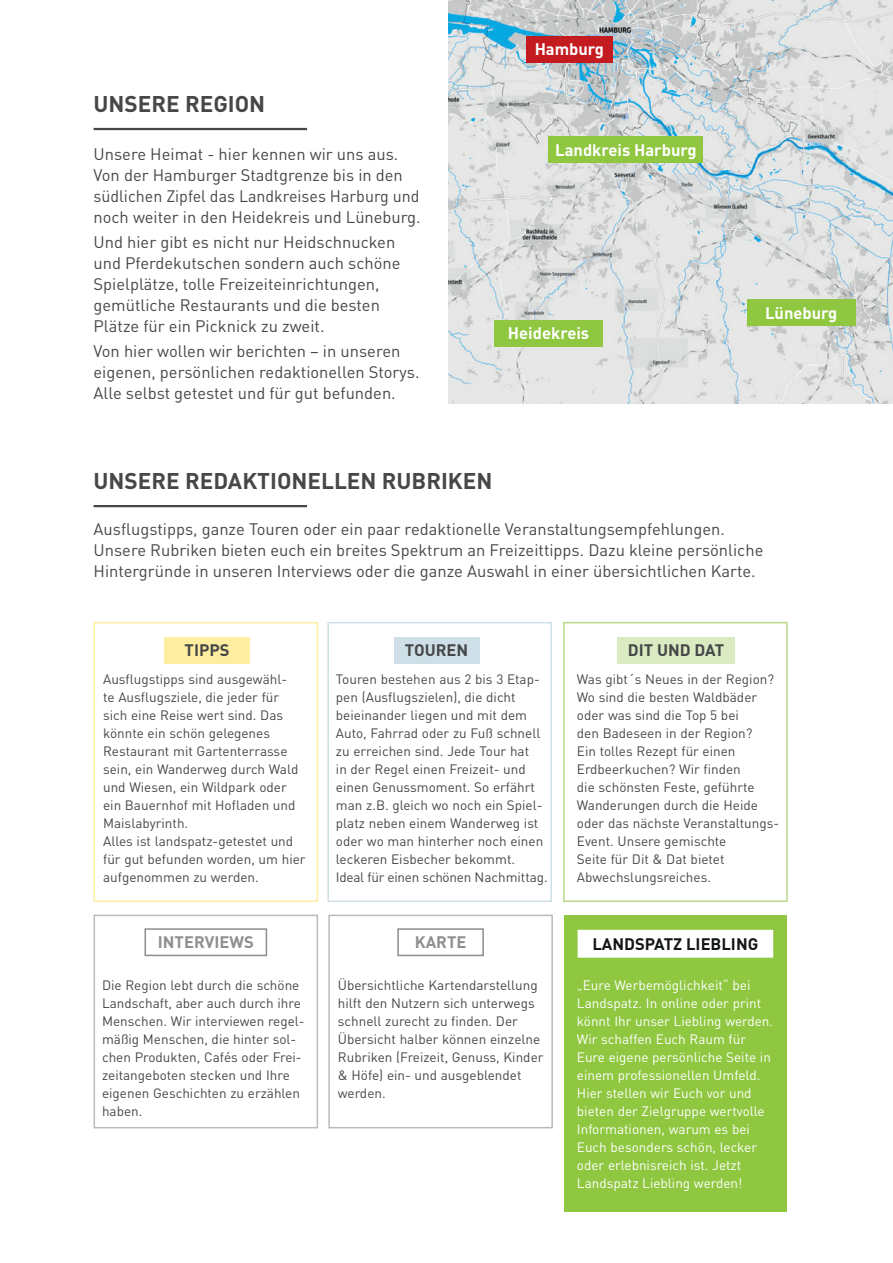
<style>
.page{position:relative;width:893px;height:1263px;background:#fff}
.page>*{position:absolute;margin:0;border:0;box-sizing:border-box;transform-origin:0 0}
.t1{font:700 22.5px "DIN";color:#454748}
.t2{font:16.5px/21px "DIN";color:#454748}
.t3{font:700 16.5px "DIN";color:#fff}
.t4{font:700 16.5px "DIN";color:#454748}
.t5{font:700 16.5px "DIN";color:#121617}
.t6{font:700 16.5px "DIN";color:#908e8f}
.t7{font:13.5px/18px "DIN";color:#454748}
.t8{font:13.5px/18px "DIN";color:#fff}
</style>
<div class="page">
<div style="left:94px;top:915px;width:224px;height:213px;background:#fff;border:2px solid #bababa"></div>
<div style="left:328px;top:915px;width:225px;height:213px;background:#fff;border:2px solid #bababa"></div>
<div style="left:564px;top:915px;width:223px;height:297px;background:#8fc740"></div>
<hr style="left:94px;top:505px;width:213px;height:2px;background:#454748">
<hr style="left:94px;top:128px;width:213px;height:2px;background:#454748">
<img style="left:449px;top:0;width:444px;height:404px">
<div style="left:526px;top:36px;width:86px;height:27px;background:#c31b20"></div>
<div style="left:327px;top:622px;width:225px;height:280px;background:#fff;border:2px solid #cedfe7"></div>
<div style="left:394px;top:637px;width:85px;height:26px;background:#cedfe7"></div>
<div style="left:145px;top:928px;width:122px;height:28px;border:2px solid #908e8f"></div>
<div style="left:397px;top:928px;width:87px;height:28px;border:2px solid #908e8f"></div>
<div style="left:578px;top:930px;width:194px;height:27px;background:#fff"></div>
<div style="left:578px;top:930px;width:195px;height:28px;border:2px solid #fff"></div>
<div style="left:94px;top:622px;width:224px;height:280px;background:#fff;border:2px solid #ffeea0"></div>
<div style="left:165px;top:637px;width:85px;height:26px;background:#ffeea0"></div>
<div style="left:563px;top:622px;width:225px;height:280px;background:#fff;border:2px solid #bad989"></div>
<div style="left:617px;top:637px;width:118px;height:26px;background:#daeac1"></div>
<div style="left:494px;top:320px;width:109px;height:27px;background:#8fc740"></div>
<div style="left:747px;top:300px;width:109px;height:26px;background:#8fc740"></div>
<div style="left:549px;top:137px;width:154px;height:26px;background:#8fc740"></div>
<h1 class="t1" style="left:94px;top:89px;width:173px">UNSERE REGION</h1>
<p class="t2" style="left:94px;top:143px;width:329px">Unsere Heimat - hier kennen wir uns aus.<br>Von der Hamburger Stadtgrenze bis in den südlichen Zipfel das Landkreises Harburg und noch weiter in den Heidekreis und Lüneburg.</p>
<p class="t2" style="left:94px;top:231px;width:309px">Und hier gibt es nicht nur Heidschnucken und Pferdekutschen sondern auch schöne Spielplätze, tolle Freizeiteinrichtungen, gemütliche Restaurants und die besten Plätze für ein Picknick zu zweit.</p>
<p class="t2" style="left:94px;top:340px;width:327px">Von hier wollen wir berichten – in unseren eigenen, persönlichen redaktionellen Storys.<br>Alle selbst getestet und für gut befunden.</p>
<p class="t3" style="left:535px;top:38px;width:71px">Hamburg</p>
<p class="t3" style="left:555px;top:139px;width:143px">Landkreis Harburg</p>
<p class="t3" style="left:508px;top:322px;width:83px">Heidekreis</p>
<h1 class="t1" style="left:94px;top:466px;width:400px">UNSERE REDAKTIONELLEN RUBRIKEN</h1>
<p class="t3" style="left:765px;top:302px;width:74px">Lüneburg</p>
<p class="t2" style="left:94px;top:518px;width:671px">Ausflugstipps, ganze Touren oder ein paar redaktionelle Veranstaltungsempfehlungen.<br>Unsere Rubriken bieten euch ein breites Spektrum an Freizeittipps. Dazu kleine persönliche<br>Hintergründe in unseren Interviews oder die ganze Auswahl in einer übersichtlichen Karte.</p>
<p class="t4" style="left:185px;top:639px;width:46px">TIPPS</p>
<p class="t7" style="left:103px;top:670px;width:204px">Ausflugstipps sind ausgewähl-<br>te Ausflugsziele, die jeder für sich eine Reise wert sind. Das könnte ein schön gelegenes<br>Restaurant mit Gartenterrasse sein, ein Wanderweg durch Wald und Wiesen, ein Wildpark oder ein Bauernhof mit Hofladen und<br>Maislabyrinth.<br>Alles ist landspatz-getestet und für gut befunden worden, um hier aufgenommen zu werden.</p>
<p class="t4" style="left:405px;top:639px;width:65px">TOUREN</p>
<p class="t7" style="left:336px;top:670px;width:213px">Touren bestehen aus 2 bis 3 Etap&shy;pen (Ausflugszielen), die dicht beieinander liegen und mit dem<br>Auto, Fahrrad oder zu Fuß schnell zu erreichen sind. Jede Tour hat<br>in der Regel einen Freizeit- und einen Genussmoment. So erfährt man z.B. gleich wo noch ein Spiel&shy;platz neben einem Wanderweg ist oder wo man hinterher noch einen leckeren Eisbecher bekommt.<br>Ideal für einen schönen Nachmittag.</p>
<p class="t4" style="left:628px;top:639px;width:98px">DIT UND DAT</p>
<p class="t7" style="left:577px;top:670px;width:202px">Was gibt´s Neues in der Region?<br>Wo sind die besten Waldbäder oder was sind die Top 5 bei<br>den Badeseen in der Region?<br>Ein tolles Rezept für einen<br>Erdbeerkuchen? Wir finden<br>die schönsten Feste, geführte<br>Wanderungen durch die Heide oder das nächste Veranstaltungs-<br>Event. Unsere gemischte<br>Seite für Dit &amp; Dat bietet<br>Abwechslungsreiches.</p>
<p class="t6" style="left:158px;top:931px;width:97px">INTERVIEWS</p>
<p class="t6" style="left:415px;top:931px;width:53px">KARTE</p>
<p class="t5" style="left:592px;top:933px;width:168px">LANDSPATZ LIEBLING</p>
<p class="t7" style="left:102px;top:976px;width:204px">Die Region lebt durch die schöne<br>Landschaft, aber auch durch ihre<br>Menschen. Wir interviewen regel&shy;mäßig Menschen, die hinter sol&shy;chen Produkten, Cafés oder Frei&shy;zeitangeboten stecken und Ihre eigenen Geschichten zu erzählen haben.</p>
<p class="t7" style="left:338px;top:976px;width:207px">Übersichtliche Kartendarstellung hilft den Nutzern sich unterwegs schnell zurecht zu finden. Der<br>Übersicht halber können einzelne<br>Rubriken (Freizeit, Genuss, Kinder &amp; Höfe) ein- und ausgeblendet werden.</p>
<p class="t8" style="left:577px;top:976px;width:198px">„Eure Werbemöglichkeit“ bei<br>Landspatz. In online oder print könnt Ihr unser Liebling werden.<br>Wir schaffen Euch Raum für<br>Eure eigene persönliche Seite in einem professionellen Umfeld.<br>Hier stellen wir Euch vor und bieten der Zielgruppe wertvolle<br>Informationen, warum es bei<br>Euch besonders schön, lecker oder erlebnisreich ist. Jetzt<br>Landspatz Liebling werden!</p>
</div>
